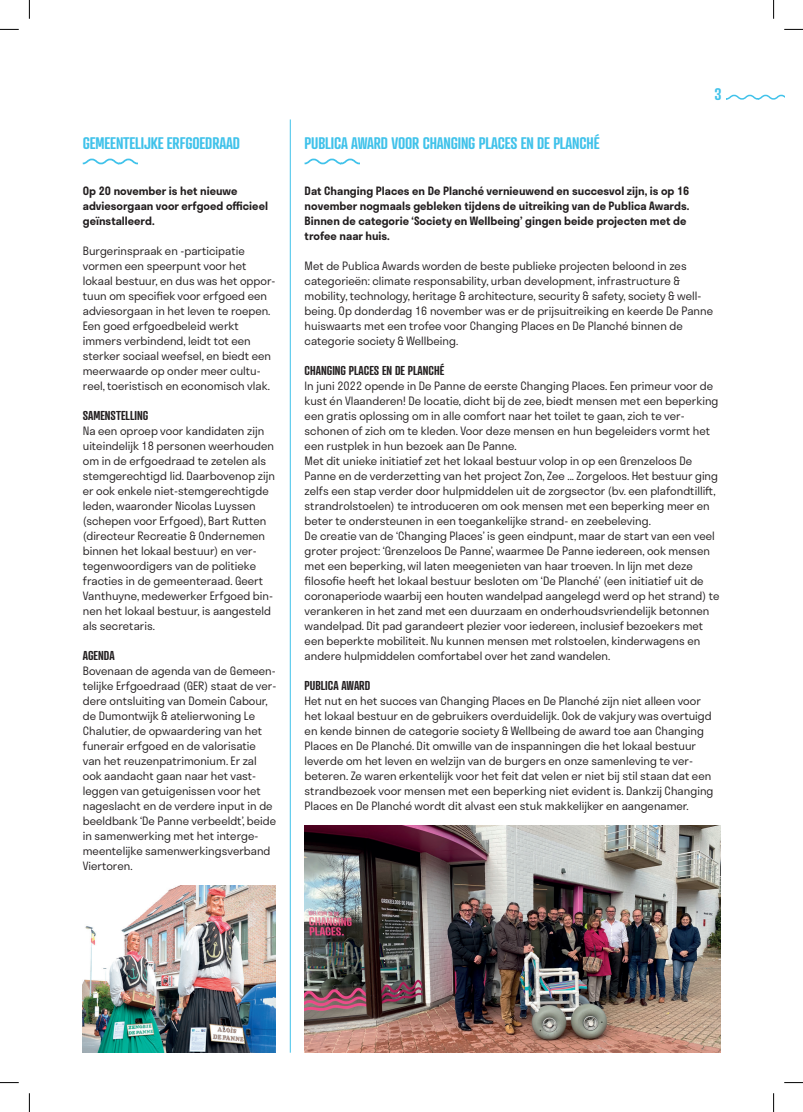
<style>
.page{position:relative;width:803px;height:1112px;background:#fff}
.page>*{position:absolute;margin:0;border:0;box-sizing:border-box;transform-origin:0 0}
.t1{font:600 16.25px "Atrament";letter-spacing:-.01em;color:#40c2ea}
.t2{font:600 12.5px "Atrament";color:#231f20}
.t3{font:300 11.25px/15px "Stratos";color:#231f20}
.t4{font:600 11.25px/15px "Stratos";color:#231f20}
</style>
<div class="page">
<hr style="left:290px;top:119px;width:1px;height:933px;background:#40c2ea">
<svg style="left:305px;top:158px;width:54px;height:6px"></svg>
<svg style="left:83px;top:158px;width:55px;height:6px"></svg>
<svg style="left:727px;top:95px;width:57px;height:5px"></svg>
<img style="left:305px;top:825px;width:415px;height:227px">
<img style="left:83px;top:885px;width:192px;height:167px">
<svg style="left:0;top:29px;width:19px;height:1px"></svg>
<svg style="left:784px;top:29px;width:19px;height:1px"></svg>
<svg style="left:0;top:1082px;width:19px;height:1px"></svg>
<svg style="left:784px;top:1082px;width:19px;height:1px"></svg>
<svg style="left:29px;top:0;width:1px;height:19px"></svg>
<svg style="left:29px;top:1093px;width:1px;height:18px"></svg>
<svg style="left:773px;top:0;width:1px;height:19px"></svg>
<svg style="left:773px;top:1093px;width:1px;height:18px"></svg>
<h1 class="t1" style="left:83px;top:133px;width:159px">GEMEENTELIJKE ERFGOEDRAAD</h1>
<p class="t4" style="left:83px;top:182px;width:187px">Op 20 november is het nieuwe adviesorgaan voor erfgoed officieel geïnstalleerd.</p>
<p class="t3" style="left:83px;top:242px;width:194px">Burgerinspraak en -participatie vormen een speerpunt voor het lokaal bestuur, en dus was het oppor&shy;tuun om specifiek voor erfgoed een adviesorgaan in het leven te roepen.<br>Een goed erfgoedbeleid werkt immers verbindend, leidt tot een sterker sociaal weefsel, en biedt een meerwaarde op onder meer cultu&shy;reel, toeristisch en economisch vlak.</p>
<p class="t2" style="left:83px;top:407px;width:67px">SAMENSTELLING</p>
<p class="t3" style="left:83px;top:422px;width:194px">Na een oproep voor kandidaten zijn uiteindelijk 18 personen weerhouden om in de erfgoedraad te zetelen als stemgerechtigd lid. Daarbovenop zijn er ook enkele niet-stemgerechtigde leden, waaronder Nicolas Luyssen (schepen voor Erfgoed), Bart Rutten (directeur Recreatie &amp; Ondernemen binnen het lokaal bestuur) en ver&shy;tegenwoordigers van de politieke fracties in de gemeenteraad. Geert Vanthuyne, medewerker Erfgoed bin&shy;nen het lokaal bestuur, is aangesteld als secretaris.</p>
<p class="t2" style="left:83px;top:647px;width:33px">AGENDA</p>
<p class="t3" style="left:83px;top:662px;width:195px">Bovenaan de agenda van de Gemeen&shy;telijke Erfgoedraad (GER) staat de ver&shy;dere ontsluiting van Domein Cabour, de Dumontwijk &amp; atelierwoning Le Chalutier, de opwaardering van het funerair erfgoed en de valorisatie van het reuzenpatrimonium. Er zal ook aandacht gaan naar het vast&shy;leggen van getuigenissen voor het nageslacht en de verdere input in de beeldbank ‘De Panne verbeeldt’, beide in samenwerking met het interge&shy;meentelijke samenwerkingsverband Viertoren.</p>
<h1 class="t1" style="left:714px;top:84px;width:9px">3</h1>
<h1 class="t1" style="left:305px;top:133px;width:296px">PUBLICA AWARD VOOR CHANGING PLACES EN DE PLANCHÉ</h1>
<p class="t4" style="left:305px;top:182px;width:386px">Dat Changing Places en De Planché vernieuwend en succesvol zijn, is op 16 november nogmaals gebleken tijdens de uitreiking van de Publica Awards.<br>Binnen de categorie ‘Society en Wellbeing’ gingen beide projecten met de trofee naar huis.</p>
<p class="t3" style="left:305px;top:257px;width:410px">Met de Publica Awards worden de beste publieke projecten beloond in zes categorieën: climate responsability, urban development, infrastructure &amp; mobility, technology, heritage &amp; architecture, security &amp; safety, society &amp; well&shy;being. Op donderdag 16 november was er de prijsuitreiking en keerde De Panne huiswaarts met een trofee voor Changing Places en De Planché binnen de categorie society &amp; Wellbeing.</p>
<p class="t2" style="left:305px;top:362px;width:141px">CHANGING PLACES EN DE PLANCHÉ</p>
<p class="t3" style="left:305px;top:377px;width:416px">In juni 2022 opende in De Panne de eerste Changing Places. Een primeur voor de kust én Vlaanderen! De locatie, dicht bij de zee, biedt mensen met een beperking een gratis oplossing om in alle comfort naar het toilet te gaan, zich te ver&shy;schonen of zich om te kleden. Voor deze mensen en hun begeleiders vormt het een rustplek in hun bezoek aan De Panne.<br>Met dit unieke initiatief zet het lokaal bestuur volop in op een Grenzeloos De Panne en de verderzetting van het project Zon, Zee ... Zorgeloos. Het bestuur ging zelfs een stap verder door hulpmiddelen uit de zorgsector (bv. een plafondtillift, strandrolstoelen) te introduceren om ook mensen met een beperking meer en beter te ondersteunen in een toegankelijke strand- en zeebeleving.<br>De creatie van de ‘Changing Places’ is geen eindpunt, maar de start van een veel groter project: ‘Grenzeloos De Panne’, waarmee De Panne iedereen, ook mensen met een beperking, wil laten meegenieten van haar troeven. In lijn met deze filosofie heeft het lokaal bestuur besloten om ‘De Planché’ (een initiatief uit de coronaperiode waarbij een houten wandelpad aangelegd werd op het strand) te verankeren in het zand met een duurzaam en onderhoudsvriendelijk betonnen wandelpad. Dit pad garandeert plezier voor iedereen, inclusief bezoekers met een beperkte mobiliteit. Nu kunnen mensen met rolstoelen, kinderwagens en andere hulpmiddelen comfortabel over het zand wandelen.</p>
<p class="t2" style="left:305px;top:677px;width:67px">PUBLICA AWARD</p>
<p class="t3" style="left:305px;top:692px;width:410px">Het nut en het succes van Changing Places en De Planché zijn niet alleen voor het lokaal bestuur en de gebruikers overduidelijk. Ook de vakjury was overtuigd en kende binnen de categorie society &amp; Wellbeing de award toe aan Changing Places en De Planché. Dit omwille van de inspanningen die het lokaal bestuur leverde om het leven en welzijn van de burgers en onze samenleving te ver&shy;beteren. Ze waren erkentelijk voor het feit dat velen er niet bij stil staan dat een strandbezoek voor mensen met een beperking niet evident is. Dankzij Changing Places en De Planché wordt dit alvast een stuk makkelijker en aangenamer.</p>
</div>
